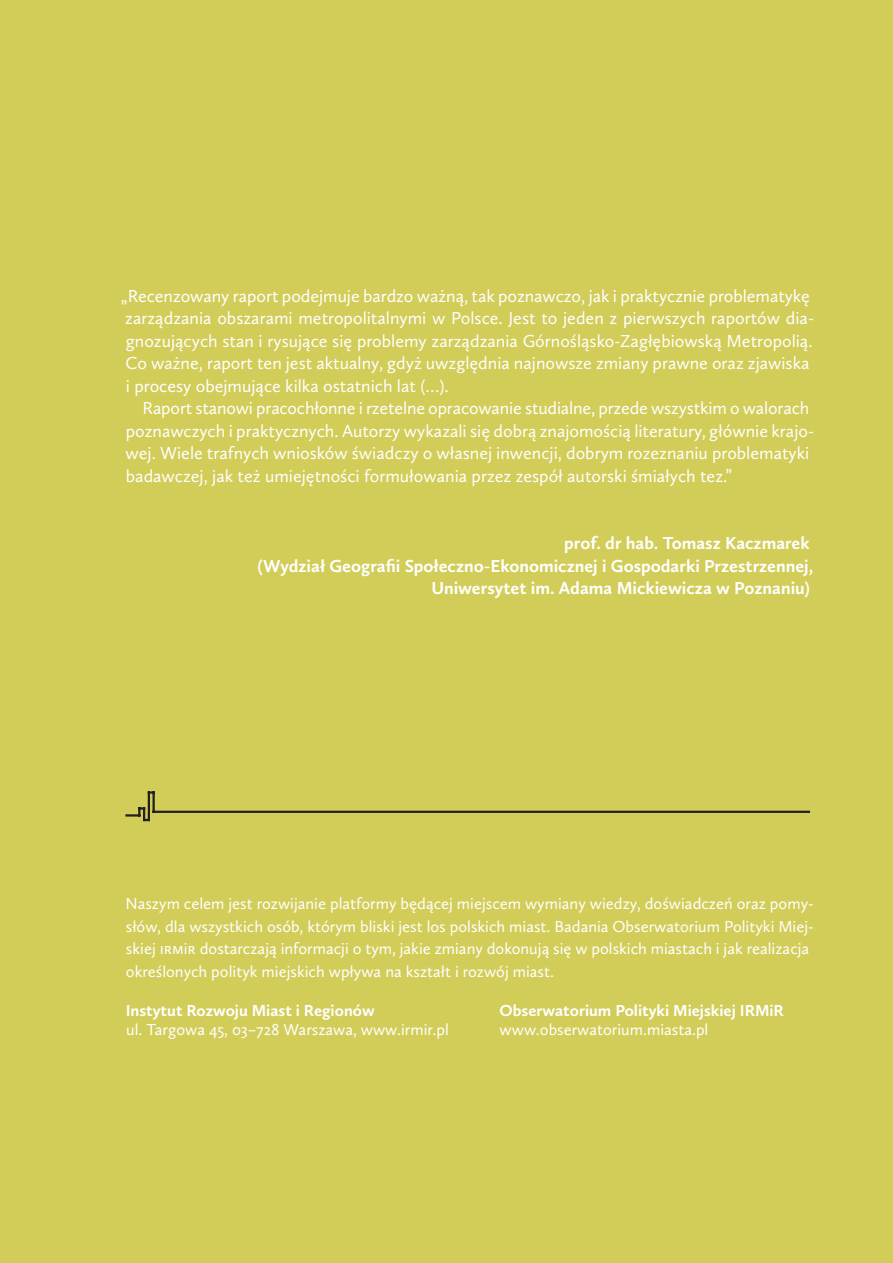
<style>
.page{position:relative;width:893px;height:1263px;background:#d2cd59}
.page>*{position:absolute;margin:0;border:0;box-sizing:border-box;transform-origin:0 0}
.główny__1{font:18px/22.5px "Calluna Sans";color:#fff}
.główny__1-2{font:700 18px/22.5px "Calluna Sans";color:#fff;text-align:right}
.główny__1-3{font:16.5px/22.5px "Calluna Sans";color:#fff}
.główny__1-4{font:700 16.5px "Calluna Sans";color:#fff}
</style>
<div class="page">
<hr style="left:152px;top:811px;width:658px;height:2px;background:#231f20">
<hr style="left:152px;top:791px;width:3px;height:22px;background:#231f20">
<hr style="left:148px;top:791px;width:2px;height:30px;background:#231f20">
<svg style="left:125px;top:807px;width:23px;height:14px"></svg>
<p class="główny__1" style="left:121px;top:284px;width:695px">„Recenzowany raport podejmuje bardzo ważną, tak poznawczo, jak i praktycznie problematykę zarządzania obszarami metropolitalnymi w Polsce. Jest to jeden z pierwszych raportów dia&shy;gnozujących stan i rysujące się problemy zarządzania Górnośląsko-Zagłębiowską Metropolią.<br>Co ważne, raport ten jest aktualny, gdyż uwzględnia najnowsze zmiany prawne oraz zjawiska<br>i procesy obejmujące kilka ostatnich lat (…).</p>
<p class="główny__1" style="left:126px;top:397px;width:690px;text-indent:17px">Raport stanowi pracochłonne i rzetelne opracowanie studialne, przede wszystkim o walorach poznawczych i praktycznych. Autorzy wykazali się dobrą znajomością literatury, głównie krajo&shy;wej. Wiele trafnych wniosków świadczy o własnej inwencji, dobrym rozeznaniu problematyki badawczej, jak też umiejętności formułowania przez zespół autorski śmiałych tez.”</p>
<p class="główny__1-2" style="left:258px;top:531px;width:557px">prof. dr hab. Tomasz Kaczmarek<br>(Wydział Geografii Społeczno-Ekonomicznej i Gospodarki Przestrzennej,</p>
<p class="główny__1-2" style="left:431px;top:576px;width:380px">Uniwersytet im. Adama Mickiewicza w Poznaniu)</p>
<p class="główny__1-3" style="left:126px;top:892px;width:690px">Naszym celem jest rozwijanie platformy będącej miejscem wymiany wiedzy, doświadczeń oraz pomy&shy;słów, dla wszystkich osób, którym bliski jest los polskich miast. Badania Obserwatorium Polityki Miej&shy;skiej IRMiR dostarczają informacji o tym, jakie zmiany dokonują się w polskich miastach i jak realizacja określonych polityk miejskich wpływa na kształt i rozwój miast.</p>
<p class="główny__1-4" style="left:126px;top:1000px;width:250px">Instytut Rozwoju Miast i Regionów</p>
<p class="główny__1-4" style="left:500px;top:1000px;width:286px">Obserwatorium Polityki Miejskiej IRMiR</p>
<p class="główny__1-3" style="left:126px;top:1018px;width:324px">ul. Targowa 45, 03–728 Warszawa, www.irmir.pl</p>
<p class="główny__1-3" style="left:500px;top:1018px;width:210px">www.obserwatorium.miasta.pl</p>
</div>
